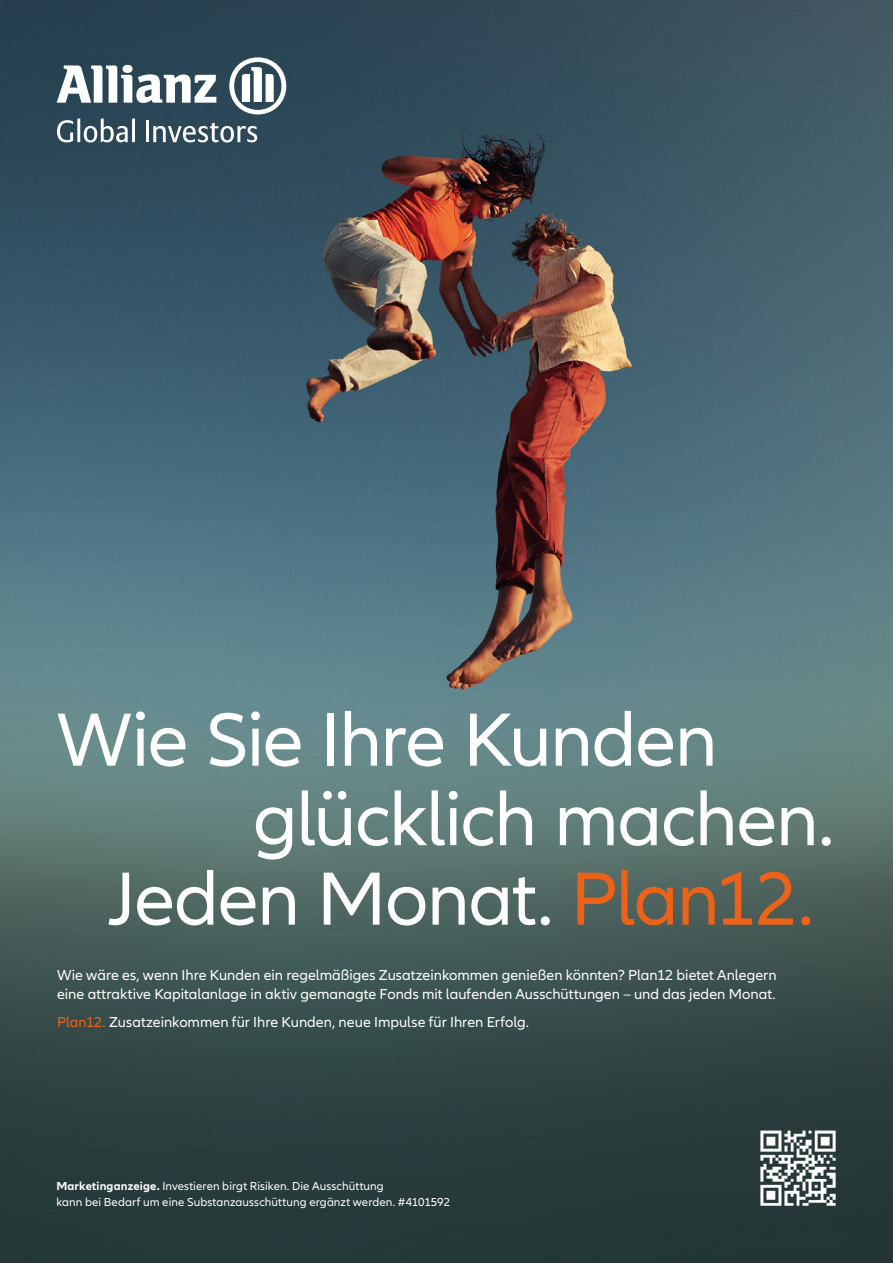
<style>
.page{position:relative;width:893px;height:1263px;background:#fff}
.page>*{position:absolute;margin:0;border:0;box-sizing:border-box;transform-origin:0 0}
.t1{font:78px "Allianz Neo";letter-spacing:-.02em;color:#fff}
.t2{font:15px/19.5px "Allianz Neo";color:#fff}
.t3{font:12px/15.6px "Allianz Neo";letter-spacing:.01em;color:#fff}
.s1{color:#eb6218}
.s2{font-weight:700}
</style>
<div class="page">
<img style="left:0;top:0;width:893px;height:1263px">
<img style="left:752px;top:1121px;width:92px;height:93px">
<svg style="left:57px;top:65px;width:159px;height:38px"></svg>
<svg style="left:229px;top:57px;width:57px;height:57px"></svg>
<svg style="left:57px;top:120px;width:16px;height:22px"></svg>
<hr style="left:77px;top:118px;width:3px;height:24px;background:#fff">
<svg style="left:84px;top:118px;width:44px;height:25px"></svg>
<hr style="left:132px;top:118px;width:3px;height:24px;background:#fff">
<hr style="left:146px;top:120px;width:3px;height:22px;background:#fff">
<svg style="left:153px;top:123px;width:104px;height:20px"></svg>
<h1 class="t1" style="left:57px;top:695px;width:662px">Wie Sie Ihre Kunden</h1>
<h1 class="t1" style="left:253px;top:775px;width:583px">glücklich machen.</h1>
<h1 class="t1" style="left:108px;top:854px;width:707px">Jeden Monat. <span class="s1">Plan12.</span></h1>
<p class="t2" style="left:57px;top:965px;width:721px">Wie wäre es, wenn Ihre Kunden ein regelmäßiges Zusatzeinkommen genießen könnten? Plan12 bietet Anlegern eine attraktive Kapitalanlage in aktiv gemanagte Fonds mit laufenden Ausschüttungen – und das jeden Monat.</p>
<p class="t2" style="left:57px;top:1013px;width:474px"><span class="s1">Plan12.</span> Zusatzeinkommen für Ihre Kunden, neue Impulse für Ihren Erfolg.</p>
<p class="t3" style="left:56px;top:1178px;width:395px"><span class="s2">Marketinganzeige.</span> Investieren birgt Risiken. Die Ausschüttung<br>kann bei Bedarf um eine Substanzausschüttung ergänzt werden. #4101592</p>
</div>
